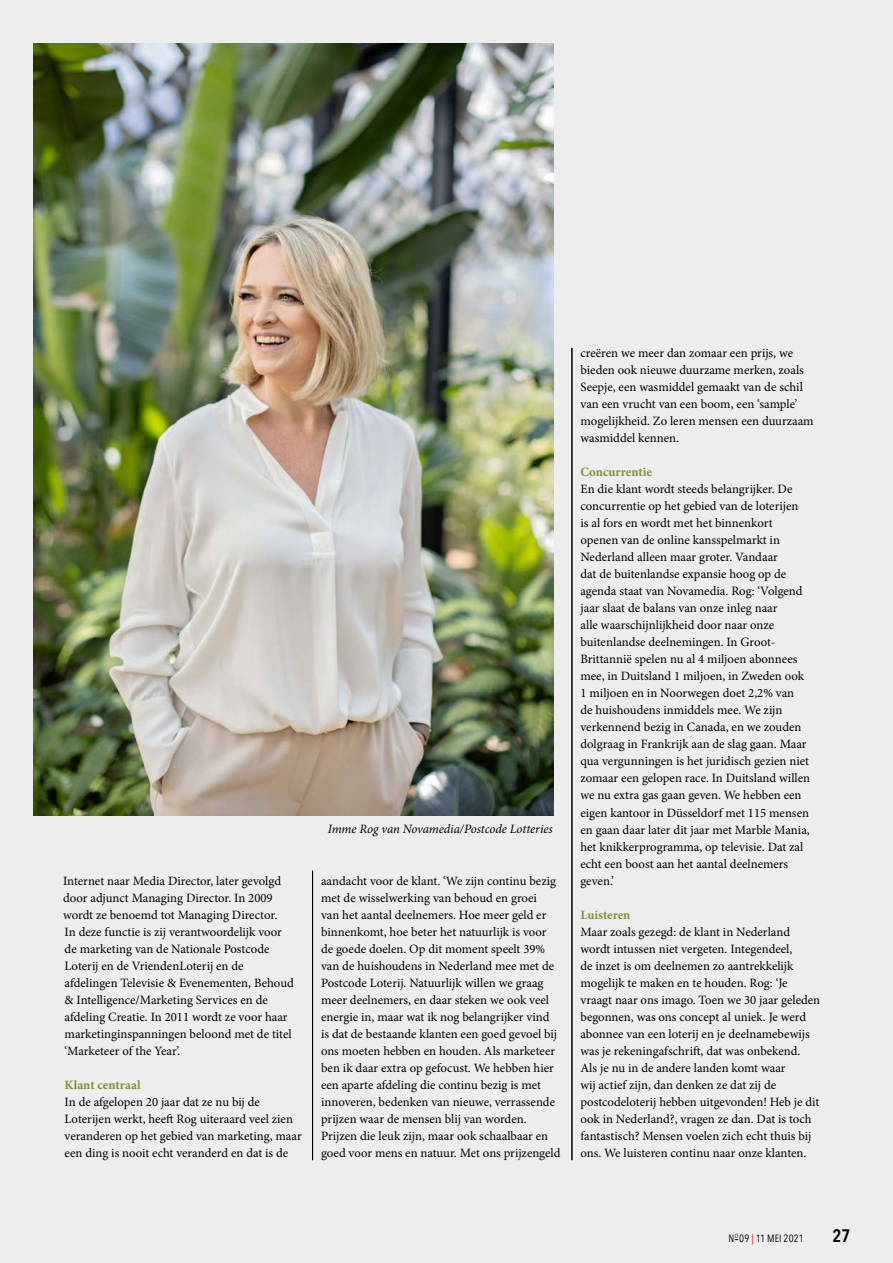
<style>
.page{position:relative;width:893px;height:1263px;background:#ededed}
.page>*{position:absolute;margin:0;border:0;box-sizing:border-box;transform-origin:0 0}
.t1{font:600 18px "Avenir Next Condensed";color:#000}
.t2{font:12.75px/17px "Minion Pro";color:#000}
.t3{font:italic 12.75px "Minion Pro";letter-spacing:-.005em;color:#000}
.t4{font:700 12.75px "Minion Pro";letter-spacing:-.005em;color:#7f9239}
.t5{font:10.5px "Avenir Next Condensed";letter-spacing:.015em;color:#000}
.s1{color:#e30613}
</style>
<div class="page">
<hr style="left:312px;top:871px;width:1px;height:289px;background:#000">
<hr style="left:572px;top:348px;width:1px;height:812px;background:#000">
<img style="left:33px;top:44px;width:521px;height:771px">
<p class="t2" style="left:63px;top:872px;width:232px">Internet naar Media Director, later gevolgd door adjunct Managing Director. In 2009 wordt ze benoemd tot Managing Director.<br>In deze functie is zij verantwoordelijk voor de marketing van de Nationale Postcode Loterij en de VriendenLoterij en de afdelingen Televisie &amp; Evenementen, Behoud &amp; Intelligence/Marketing Services en de afdeling Creatie. In 2011 wordt ze voor haar marketinginspanningen beloond met de titel ‘Marketeer of the Year’.</p>
<p class="t4" style="left:65px;top:1075px;width:77px">Klant centraal</p>
<p class="t2" style="left:65px;top:1093px;width:239px">In de afgelopen 20 jaar dat ze nu bij de Loterijen werkt, heeft Rog uiteraard veel zien veranderen op het gebied van marketing, maar een ding is nooit echt veranderd en dat is de</p>
<p class="t3" style="left:328px;top:821px;width:226px">Imme Rog van Novamedia/Postcode Lotteries</p>
<p class="t2" style="left:321px;top:872px;width:241px">aandacht voor de klant. ‘We zijn continu bezig met de wisselwerking van behoud en groei<br>van het aantal deelnemers. Hoe meer geld er binnenkomt, hoe beter het natuurlijk is voor de goede doelen. Op dit moment speelt 39% van de huishoudens in Nederland mee met de Postcode Loterij. Natuurlijk willen we graag meer deelnemers, en daar steken we ook veel energie in, maar wat ik nog belangrijker vind is dat de bestaande klanten een goed gevoel bij ons moeten hebben en houden. Als marketeer ben ik daar extra op gefocust. We hebben hier een aparte afdeling die continu bezig is met innoveren, bedenken van nieuwe, verrassende prijzen waar de mensen blij van worden.<br>Prijzen die leuk zijn, maar ook schaalbaar en goed voor mens en natuur. Met ons prijzengeld</p>
<p class="t2" style="left:580px;top:345px;width:235px">creëren we meer dan zomaar een prijs, we bieden ook nieuwe duurzame merken, zoals Seepje, een wasmiddel gemaakt van de schil van een vrucht van een boom, een ‘sample’ mogelijkheid. Zo leren mensen een duurzaam wasmiddel kennen.</p>
<p class="t4" style="left:580px;top:463px;width:73px">Concurrentie</p>
<p class="t2" style="left:580px;top:481px;width:231px">En die klant wordt steeds belangrijker. De concurrentie op het gebied van de loterijen<br>is al fors en wordt met het binnenkort openen van de online kansspelmarkt in Nederland alleen maar groter. Vandaar<br>dat de buitenlandse expansie hoog op de agenda staat van Novamedia. Rog: ‘Volgend jaar slaat de balans van onze inleg naar<br>alle waarschijnlijkheid door naar onze buitenlandse deelnemingen. In Groot-Brittannië spelen nu al 4 miljoen abonnees mee, in Duitsland 1 miljoen, in Zweden ook 1 miljoen en in Noorwegen doet 2,2% van<br>de huishoudens inmiddels mee. We zijn verkennend bezig in Canada, en we zouden dolgraag in Frankrijk aan de slag gaan. Maar qua vergunningen is het juridisch gezien niet zomaar een gelopen race. In Duitsland willen we nu extra gas gaan geven. We hebben een eigen kantoor in Düsseldorf met 115 mensen en gaan daar later dit jaar met Marble Mania, het knikkerprogramma, op televisie. Dat zal echt een boost aan het aantal deelnemers geven.’</p>
<p class="t4" style="left:580px;top:905px;width:52px">Luisteren</p>
<p class="t2" style="left:580px;top:923px;width:241px">Maar zoals gezegd: de klant in Nederland wordt intussen niet vergeten. Integendeel,<br>de inzet is om deelnemen zo aantrekkelijk mogelijk te maken en te houden. Rog: ‘Je vraagt naar ons imago. Toen we 30 jaar geleden begonnen, was ons concept al uniek. Je werd abonnee van een loterij en je deelnamebewijs was je rekeningafschrift, dat was onbekend.<br>Als je nu in de andere landen komt waar<br>wij actief zijn, dan denken ze dat zij de postcodeloterij hebben uitgevonden! Heb je dit ook in Nederland?, vragen ze dan. Dat is toch fantastisch? Mensen voelen zich echt thuis bij ons. We luisteren continu naar onze klanten.</p>
<p class="t5" style="left:729px;top:1229px;width:77px">N<sup>O</sup> 09 <span class="s1">|</span> 11 MEI 2021</p>
<h1 class="t1" style="left:832px;top:1220px;width:19px">27</h1>
</div>
